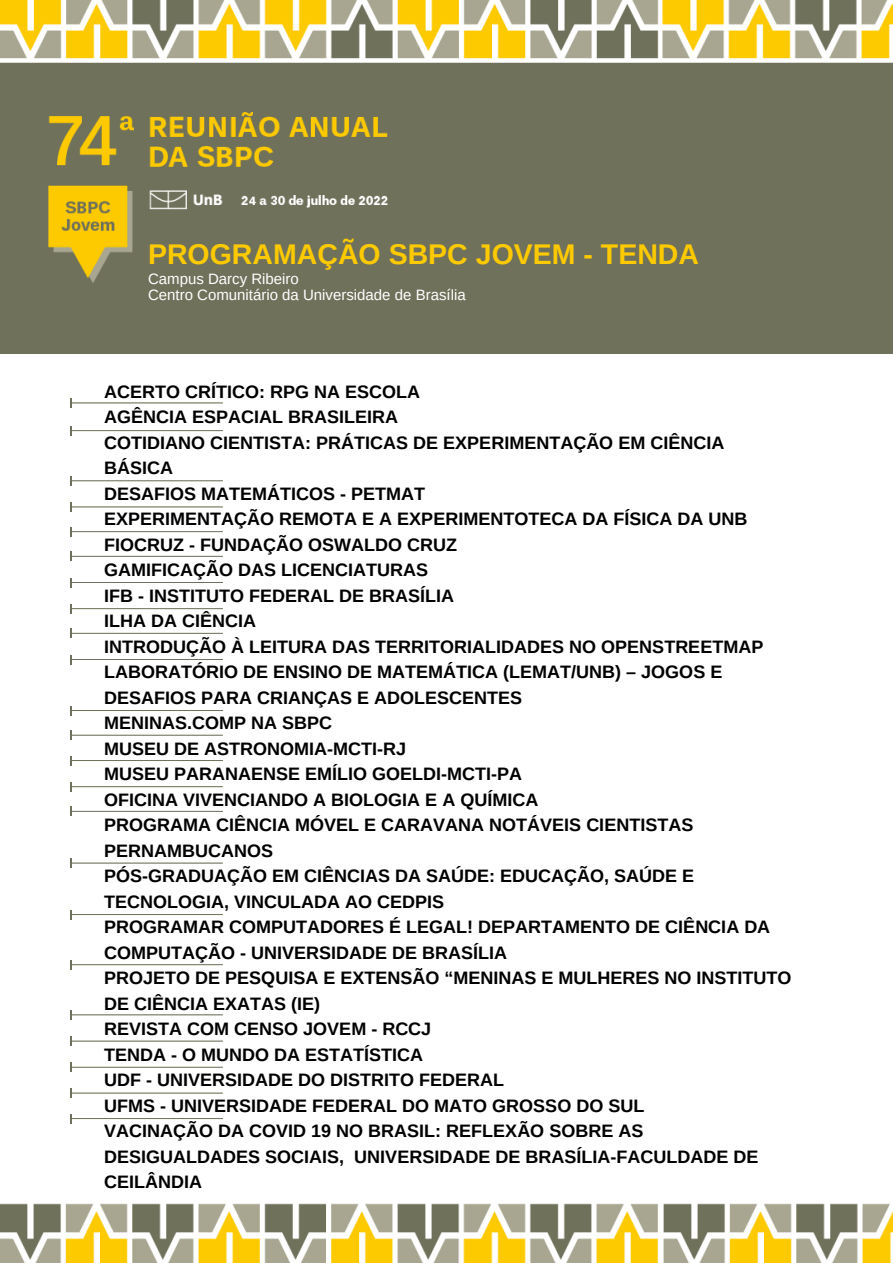
<style>
.page{position:relative;width:893px;height:1263px;background:#fff}
.page>*{position:absolute;margin:0;border:0;box-sizing:border-box;transform-origin:0 0}
.t1{font:700 28.5px "Liberation Sans";color:#fdca00}
.t2{font:700 18px/25.5px "Liberation Sans";color:#000}
.t3{font:15px "Liberation Sans";color:#fff}
</style>
<div class="page">
<div style="left:0;top:301px;width:893px;height:53px;background:#70715b"></div>
<img style="left:0;top:1203px;width:893px;height:59px">
<img style="left:0;top:0;width:893px;height:301px">
<hr style="left:71px;top:1067px;width:152px;height:1px;background:#70715c">
<hr style="left:71px;top:1041px;width:152px;height:1px;background:#70715c">
<hr style="left:71px;top:1014px;width:152px;height:1px;background:#70715c">
<hr style="left:71px;top:964px;width:152px;height:1px;background:#70715c">
<hr style="left:71px;top:914px;width:152px;height:1px;background:#70715c">
<hr style="left:71px;top:863px;width:152px;height:1px;background:#70715c">
<hr style="left:71px;top:811px;width:152px;height:1px;background:#70715c">
<hr style="left:71px;top:786px;width:152px;height:1px;background:#70715c">
<hr style="left:71px;top:760px;width:152px;height:1px;background:#70715c">
<hr style="left:71px;top:735px;width:152px;height:1px;background:#70715c">
<hr style="left:71px;top:659px;width:152px;height:1px;background:#70715c">
<hr style="left:71px;top:710px;width:152px;height:1px;background:#70715c">
<hr style="left:71px;top:633px;width:152px;height:1px;background:#70715c">
<hr style="left:71px;top:608px;width:152px;height:1px;background:#70715c">
<hr style="left:71px;top:582px;width:152px;height:1px;background:#70715c">
<hr style="left:71px;top:556px;width:152px;height:1px;background:#70715c">
<hr style="left:71px;top:531px;width:152px;height:1px;background:#70715c">
<hr style="left:71px;top:507px;width:152px;height:1px;background:#70715c">
<hr style="left:71px;top:1093px;width:152px;height:1px;background:#70715c">
<hr style="left:71px;top:1118px;width:152px;height:1px;background:#70715c">
<hr style="left:71px;top:480px;width:152px;height:1px;background:#70715c">
<hr style="left:71px;top:430px;width:152px;height:1px;background:#70715c">
<hr style="left:71px;top:403px;width:152px;height:1px;background:#70715c">
<h1 class="t1" style="left:148px;top:234px;width:553px">PROGRAMAÇÃO SBPC JOVEM - TENDA</h1>
<p class="t3" style="left:148px;top:269px;width:152px">Campus Darcy Ribeiro</p>
<p class="t3" style="left:148px;top:285px;width:319px">Centro Comunitário da Universidade de Brasília</p>
<p class="t2" style="left:104px;top:379px;width:689px">ACERTO CRÍTICO: RPG NA ESCOLA<br>AGÊNCIA ESPACIAL BRASILEIRA<br>COTIDIANO CIENTISTA: PRÁTICAS DE EXPERIMENTAÇÃO EM CIÊNCIA BÁSICA<br>DESAFIOS MATEMÁTICOS - PETMAT<br>EXPERIMENTAÇÃO REMOTA E A EXPERIMENTOTECA DA FÍSICA DA UNB FIOCRUZ - FUNDAÇÃO OSWALDO CRUZ<br>GAMIFICAÇÃO DAS LICENCIATURAS<br>IFB - INSTITUTO FEDERAL DE BRASÍLIA<br>ILHA DA CIÊNCIA<br>INTRODUÇÃO À LEITURA DAS TERRITORIALIDADES NO OPENSTREETMAP LABORATÓRIO DE ENSINO DE MATEMÁTICA (LEMAT/UNB) – JOGOS E DESAFIOS PARA CRIANÇAS E ADOLESCENTES<br>MENINAS.COMP NA SBPC<br>MUSEU DE ASTRONOMIA-MCTI-RJ<br>MUSEU PARANAENSE EMÍLIO GOELDI-MCTI-PA<br>OFICINA VIVENCIANDO A BIOLOGIA E A QUÍMICA<br>PROGRAMA CIÊNCIA MÓVEL E CARAVANA NOTÁVEIS CIENTISTAS PERNAMBUCANOS<br>PÓS-GRADUAÇÃO EM CIÊNCIAS DA SAÚDE: EDUCAÇÃO, SAÚDE E TECNOLOGIA, VINCULADA AO CEDPIS<br>PROGRAMAR COMPUTADORES É LEGAL! DEPARTAMENTO DE CIÊNCIA DA COMPUTAÇÃO - UNIVERSIDADE DE BRASÍLIA<br>PROJETO DE PESQUISA E EXTENSÃO “MENINAS E MULHERES NO INSTITUTO DE CIÊNCIA EXATAS (IE)<br>REVISTA COM CENSO JOVEM - RCCJ<br>TENDA - O MUNDO DA ESTATÍSTICA<br>UDF - UNIVERSIDADE DO DISTRITO FEDERAL<br>UFMS - UNIVERSIDADE FEDERAL DO MATO GROSSO DO SUL<br>VACINAÇÃO DA COVID 19 NO BRASIL: REFLEXÃO SOBRE AS DESIGUALDADES SOCIAIS, UNIVERSIDADE DE BRASÍLIA-FACULDADE DE CEILÂNDIA</p>
</div>
